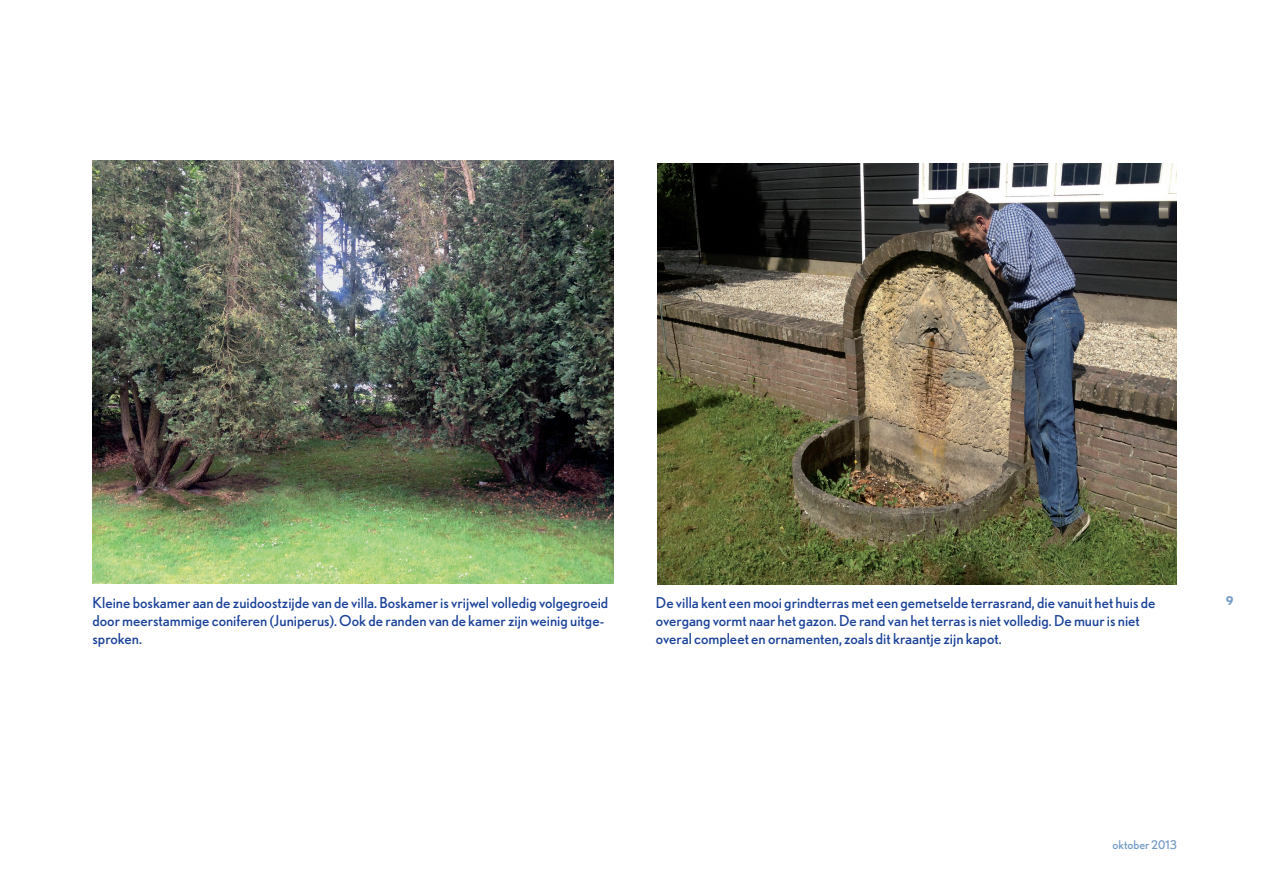
<style>
.page{position:relative;width:1263px;height:893px;background:#fff}
.page>*{position:absolute;margin:0;border:0;box-sizing:border-box;transform-origin:0 0}
.t1{font:15px/18px "Nobel";color:#1b4299}
.t2{font:12px "Nobel";color:#7299c6}
.t3{font:700 12px "Nobel";color:#7299c6}
</style>
<div class="page">
<img style="left:92px;top:160px;width:522px;height:424px">
<img style="left:657px;top:164px;width:520px;height:420px">
<p class="t1" style="left:92px;top:593px;width:517px">Kleine boskamer aan de zuidoostzijde van de villa. Boskamer is vrijwel volledig volgegroeid door meerstammige coniferen (Juniperus). Ook de randen van de kamer zijn weinig uitge&shy;sproken.</p>
<p class="t1" style="left:656px;top:593px;width:501px">De villa kent een mooi grindterras met een gemetselde terrasrand, die vanuit het huis de overgang vormt naar het gazon. De rand van het terras is niet volledig. De muur is niet overal compleet en ornamenten, zoals dit kraantje zijn kapot.</p>
<p class="t3" style="left:1226px;top:594px;width:9px">9</p>
<p class="t2" style="left:1112px;top:837px;width:66px">oktober 2013</p>
</div>
